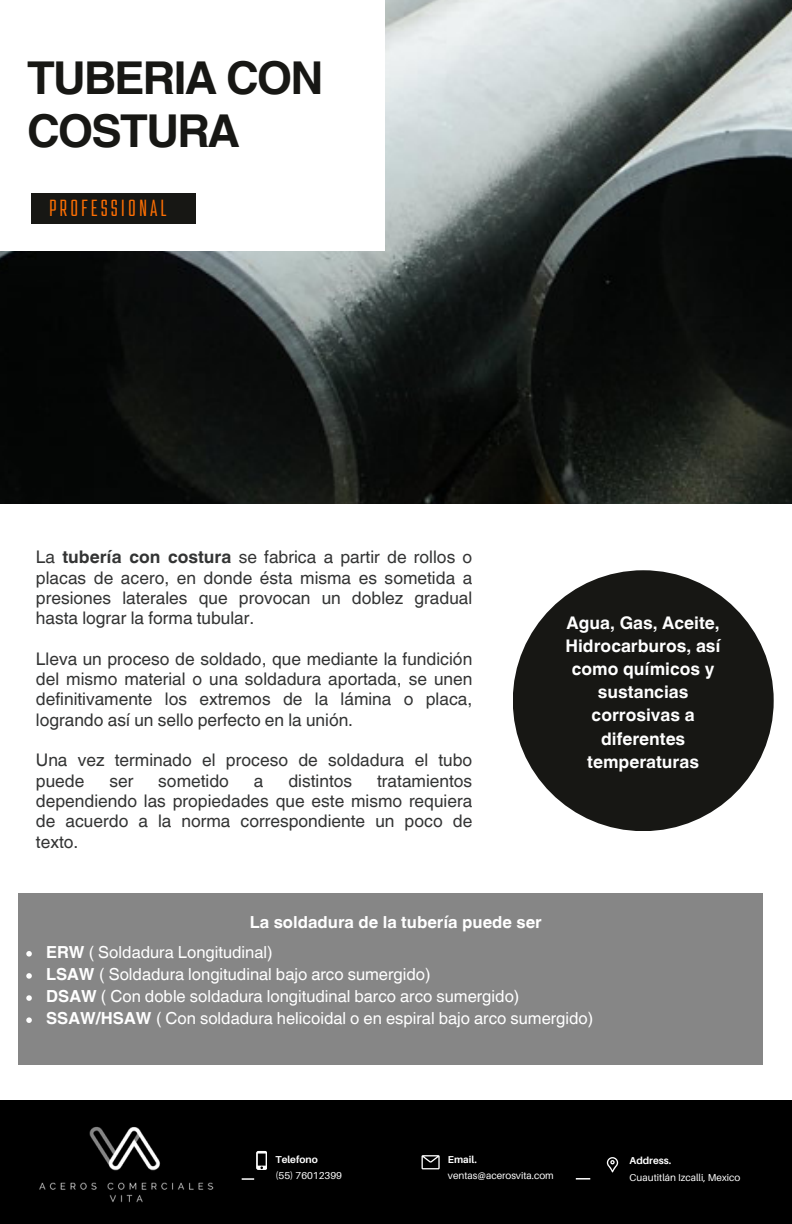
<style>
.page{position:relative;width:792px;height:1224px;background:#fff}
.page>*{position:absolute;margin:0;border:0;box-sizing:border-box;transform-origin:0 0}
.t1{font:700 45.4px/52.4px "Helvetica World";letter-spacing:-.035em;color:#171714}
.t2{font:21.2px "Kief Tek Regular Tall";letter-spacing:.145em;color:#fc6e03}
.t3{font:17.4px/20.4px "Helvetica World";color:#333434;text-align:justify}
.t4{font:700 17.4px/23.2px "Helvetica World";color:#fff;text-align:center}
.t5{font:16.6px "Helvetica World";color:#fff}
.t6{font:700 16.6px "Helvetica World";color:#fff}
.t7{font:10px "Aileron";color:#fff}
.t8{font:700 10px "Aileron";color:#fff}
.s1{font-weight:700}
</style>
<div class="page">
<img style="left:0;top:0;width:792px;height:504px">
<div style="left:0;top:0;width:385px;height:251px;background:#fff"></div>
<div style="left:0;top:1100px;width:792px;height:124px;background:#000"></div>
<div style="left:31px;top:194px;width:164px;height:30px;background:#171714"></div>
<div style="left:513px;top:570px;width:261px;height:261px;background:#171714;border-radius:50%"></div>
<img style="left:39px;top:1126px;width:175px;height:77px">
<svg style="left:242px;top:1178px;width:12px;height:2px"></svg>
<svg style="left:576px;top:1178px;width:14px;height:2px"></svg>
<svg style="left:256px;top:1151px;width:11px;height:19px"></svg>
<svg style="left:422px;top:1155px;width:18px;height:14px"></svg>
<svg style="left:607px;top:1157px;width:11px;height:15px"></svg>
<div style="left:18px;top:893px;width:745px;height:172px;background:#868686"></div>
<svg style="left:26px;top:951px;width:6px;height:6px"></svg>
<svg style="left:26px;top:973px;width:6px;height:6px"></svg>
<svg style="left:26px;top:995px;width:6px;height:6px"></svg>
<svg style="left:26px;top:1017px;width:6px;height:6px"></svg>
<p class="t1" style="left:27px;top:47px;width:298px">TUBERIA CON<br>COSTURA</p>
<p class="t2" style="left:49px;top:200px;width:119px">PROFESSIONAL</p>
<p class="t3" style="left:36px;top:547px;width:438px">La <span class="s1">tubería con costura</span> se fabrica a partir de rollos o placas de acero, en donde ésta misma es sometida a presiones laterales que provocan un doblez gradual hasta lograr la forma tubular.</p>
<p class="t3" style="left:36px;top:649px;width:438px">Lleva un proceso de soldado, que mediante la fundición del mismo material o una soldadura aportada, se unen definitivamente los extremos de la lámina o placa, logrando así un sello perfecto en la unión.</p>
<p class="t3" style="left:36px;top:750px;width:438px">Una vez terminado el proceso de soldadura el tubo puede</p>
<p class="t3" style="left:36px;top:770px;width:438px;text-indent:341px">tratamientos dependiendo las propiedades que este mismo requiera de acuerdo a la norma correspondiente un poco de texto.</p>
<p class="t3" style="left:109px;top:770px;width:25px">ser</p>
<p class="t3" style="left:158px;top:770px;width:72px">sometido</p>
<p class="t3" style="left:254px;top:770px;width:11px">a</p>
<p class="t3" style="left:288px;top:770px;width:65px">distintos</p>
<p class="t4" style="left:566px;top:609px;width:157px">Agua, Gas, Aceite,<br>Hidrocarburos, así como químicos y sustancias corrosivas a diferentes temperaturas</p>
<p class="t6" style="left:250px;top:908px;width:293px">La soldadura de la tubería puede ser</p>
<p class="t5" style="left:46px;top:942px;width:228px"><span class="s1">ERW</span> ( Soldadura Longitudinal)</p>
<p class="t5" style="left:46px;top:964px;width:386px"><span class="s1">LSAW</span> ( Soldadura longitudinal bajo arco sumergido)</p>
<p class="t5" style="left:46px;top:987px;width:475px"><span class="s1">DSAW</span> ( Con doble soldadura longitudinal barco arco sumergido)</p>
<p class="t5" style="left:46px;top:1009px;width:549px"><span class="s1">SSAW/HSAW</span> ( Con soldadura helicoidal o en espiral bajo arco sumergido)</p>
<p class="t8" style="left:275px;top:1153px;width:44px">Telefono</p>
<p class="t7" style="left:275px;top:1169px;width:68px">(55) 76012399</p>
<p class="t8" style="left:448px;top:1153px;width:30px">Email.</p>
<p class="t7" style="left:448px;top:1169px;width:107px">ventas@acerosvita.com</p>
<p class="t8" style="left:630px;top:1155px;width:43px">Address.</p>
<p class="t7" style="left:630px;top:1171px;width:112px">Cuautitlán Izcalli, Mexico</p>
</div>
